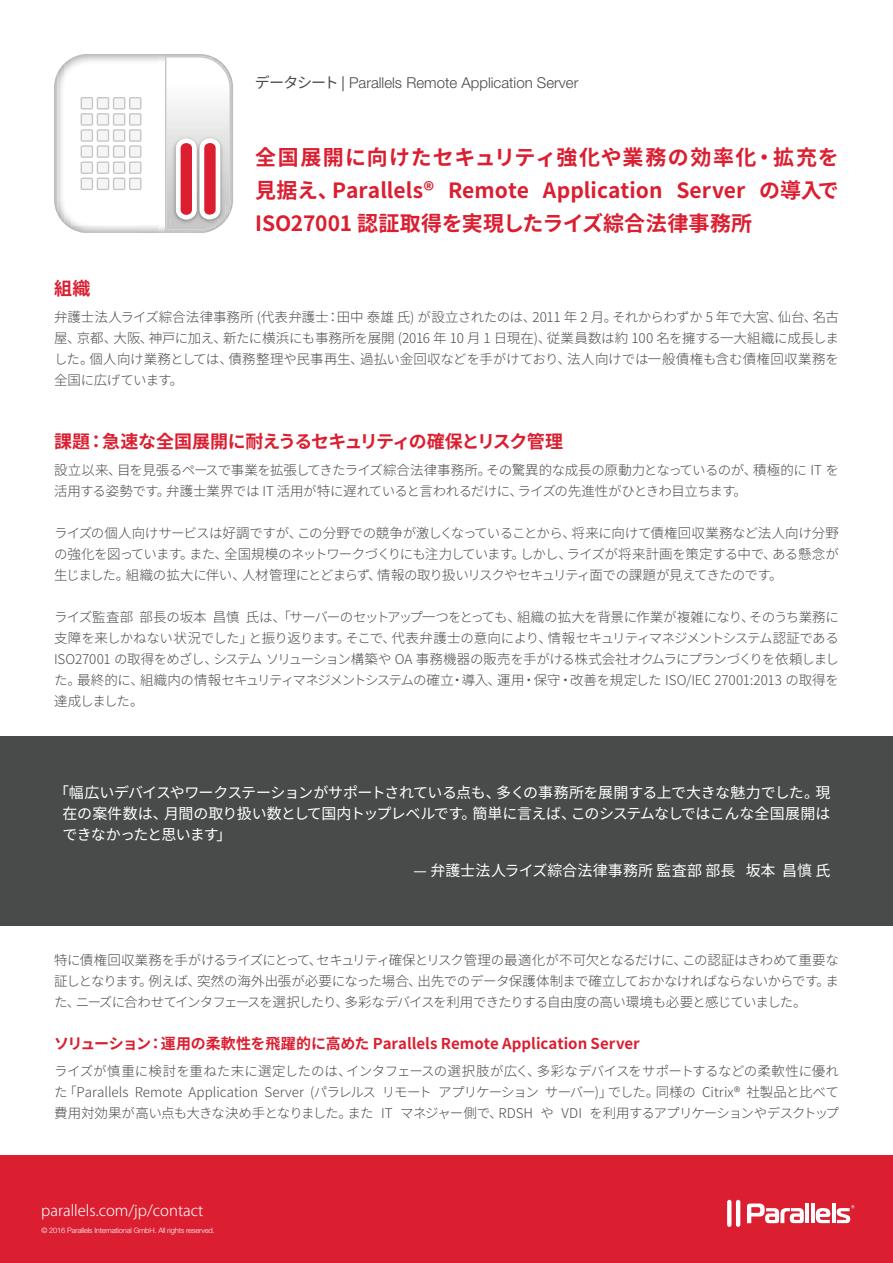
<style>
.page{position:relative;width:893px;height:1263px;background:#fff}
.page>*{position:absolute;margin:0;border:0;box-sizing:border-box;transform-origin:0 0}
.t1{font:700 21px/33px "Source Han Sans JP";color:#db1e30;text-align:justify}
.t2{font:700 18px "Source Han Sans JP";letter-spacing:-.035em;color:#db1e30}
.Quote_Italic{font:15px/21px "Source Han Sans JP";letter-spacing:-.02em;color:#fff;text-align:justify}
.t3{font:700 15px "Source Han Sans JP";color:#db1e30}
.t4{font:300 15px "Helvetica Neue LT Std";color:#494a4a}
.Quote_Italic-2{font:15px "Source Han Sans JP";color:#fff}
.t5{font:300 15px "Koz Go Pro";color:#fff}
.t6{font:300 15px "Helvetica Neue LT Std";letter-spacing:.005em;color:#fff}
.t7{font:300 13.5px/21px "Source Han Sans JP";letter-spacing:-.035em;color:#494a4a;text-align:justify}
.t8{font:300 7.5px "Helvetica Neue LT Std";letter-spacing:-.02em;color:#fff}
.s1{font-family:"Source Han Sans JP";font-weight:400}
.s2{font-weight:400}
</style>
<div class="page">
<img style="left:72px;top:54px;width:93px;height:179px">
<img style="left:165px;top:54px;width:45px;height:2px">
<img style="left:65px;top:58px;width:7px;height:171px">
<img style="left:61px;top:63px;width:4px;height:161px">
<img style="left:58px;top:67px;width:3px;height:153px">
<img style="left:54px;top:73px;width:4px;height:135px">
<img style="left:232px;top:80px;width:1px;height:127px">
<svg style="left:55px;top:208px;width:3px;height:6px"></svg>
<img style="left:165px;top:232px;width:42px;height:1px">
<svg style="left:81px;top:97px;width:60px;height:93px"></svg>
<svg style="left:165px;top:56px;width:67px;height:176px"></svg>
<div style="left:0;top:1155px;width:893px;height:108px;background:#db1e30"></div>
<svg style="left:727px;top:1200px;width:4px;height:27px"></svg>
<hr style="left:736px;top:1200px;width:4px;height:27px;background:#fff;border-radius:2px">
<svg style="left:816px;top:1208px;width:14px;height:15px"></svg>
<svg style="left:832px;top:1203px;width:3px;height:20px"></svg>
<hr style="left:811px;top:1203px;width:3px;height:20px;background:#fff">
<hr style="left:805px;top:1203px;width:4px;height:20px;background:#fff">
<svg style="left:747px;top:1203px;width:57px;height:20px"></svg>
<svg style="left:836px;top:1205px;width:18px;height:18px"></svg>
<div style="left:0;top:736px;width:893px;height:189px;background:#494a4a"></div>
<p class="t4" style="left:255px;top:74px;width:325px"><span class="s1">データシート</span> <span class="s2">|</span> Parallels Remote Application Server</p>
<p class="t1" style="left:255px;top:141px;width:585px">全国展開に向けたセキュリティ強化や業務の効率化・拡充を見据え、Parallels® Remote Application Server の導入でISO27001 認証取得を実現したライズ綜合法律事務所</p>
<p class="t2" style="left:54px;top:278px;width:38px">組織</p>
<p class="t7" style="left:54px;top:307px;width:786px">弁護士法人ライズ綜合法律事務所 (代表弁護士：田中 泰雄 氏) が設立されたのは、2011 年 2 月。それからわずか 5 年で大宮、仙台、名古屋、京都、大阪、神戸に加え、新たに横浜にも事務所を展開 (2016 年 10 月 1 日現在)、従業員数は約 100 名を擁する一大組織に成長しました。個人向け業務としては、債務整理や民事再生、過払い金回収などを手がけており、法人向けでは一般債権も含む債権回収業務を全国に広げています。</p>
<p class="t2" style="left:54px;top:431px;width:511px">課題：急速な全国展開に耐えうるセキュリティの確保とリスク管理</p>
<p class="t7" style="left:54px;top:460px;width:786px">設立以来、目を見張るペースで事業を拡張してきたライズ綜合法律事務所。その驚異的な成長の原動力となっているのが、積極的に IT を活用する姿勢です。弁護士業界では IT 活用が特に遅れていると言われるだけに、ライズの先進性がひときわ目立ちます。</p>
<p class="t7" style="left:54px;top:523px;width:786px">ライズの個人向けサービスは好調ですが、この分野での競争が激しくなっていることから、将来に向けて債権回収業務など法人向け分野の強化を図っています。また、全国規模のネットワークづくりにも注力しています。しかし、ライズが将来計画を策定する中で、ある懸念が生じました。組織の拡大に伴い、人材管理にとどまらず、情報の取り扱いリスクやセキュリティ面での課題が見えてきたのです。</p>
<p class="t7" style="left:54px;top:607px;width:786px">ライズ監査部 部長の坂本 昌慎 氏は、「サーバーのセットアップ一つをとっても、組織の拡大を背景に作業が複雑になり、そのうち業務に支障を来しかねない状況でした」と振り返ります。そこで、代表弁護士の意向により、情報セキュリティマネジメントシステム認証であるISO27001 の取得をめざし、システム ソリューション構築や OA 事務機器の販売を手がける株式会社オクムラにプランづくりを依頼しました。最終的に、組織内の情報セキュリティマネジメントシステムの確立・導入、運用・保守・改善を規定した ISO/IEC 27001:2013 の取得を達成しました。</p>
<p class="Quote_Italic" style="left:63px;top:782px;width:769px;text-indent:-9px">「幅広いデバイスやワークステーションがサポートされている点も、多くの事務所を展開する上で大きな魅力でした。現在の案件数は、月間の取り扱い数として国内トップレベルです。簡単に言えば、このシステムなしではこんな全国展開はできなかったと思います」</p>
<p class="Quote_Italic-2" style="left:414px;top:862px;width:418px">— 弁護士法人ライズ綜合法律事務所 監査部 部長 坂本 昌慎 氏</p>
<p class="t7" style="left:54px;top:950px;width:786px">特に債権回収業務を手がけるライズにとって、セキュリティ確保とリスク管理の最適化が不可欠となるだけに、この認証はきわめて重要な証しとなります。例えば、突然の海外出張が必要になった場合、出先でのデータ保護体制まで確立しておかなければならないからです。また、ニーズに合わせてインタフェースを選択したり、多彩なデバイスを利用できたりする自由度の高い環境も必要と感じていました。</p>
<p class="t3" style="left:54px;top:1035px;width:587px">ソリューション：運用の柔軟性を飛躍的に高めた Parallels Remote Application Server</p>
<p class="t7" style="left:54px;top:1061px;width:786px">ライズが慎重に検討を重ねた末に選定したのは、インタフェースの選択肢が広く、多彩なデバイスをサポートするなどの柔軟性に優れた「Parallels Remote Application Server (パラレルス リモート アプリケーション サーバー)」でした。同様の Citrix® 社製品と比べて費用対効果が高い点も大きな決め手となりました。また IT マネジャー側で、RDSH や VDI を利用するアプリケーションやデスクトップ</p>
<p class="t5" style="left:41px;top:1201px;width:164px">parallels.com/jp/contact</p>
<p class="t8" style="left:41px;top:1225px;width:175px">© 2016 Parallels International GmbH. All rights reserved.</p>
<p class="t6" style="left:87px;top:1203px;width:9px">s</p>
<p class="t6" style="left:132px;top:1203px;width:51px">contact</p>
<p class="t8" style="left:96px;top:1225px;width:118px">P Hold ngs GmbH. All rights reserved.</p>
</div>
